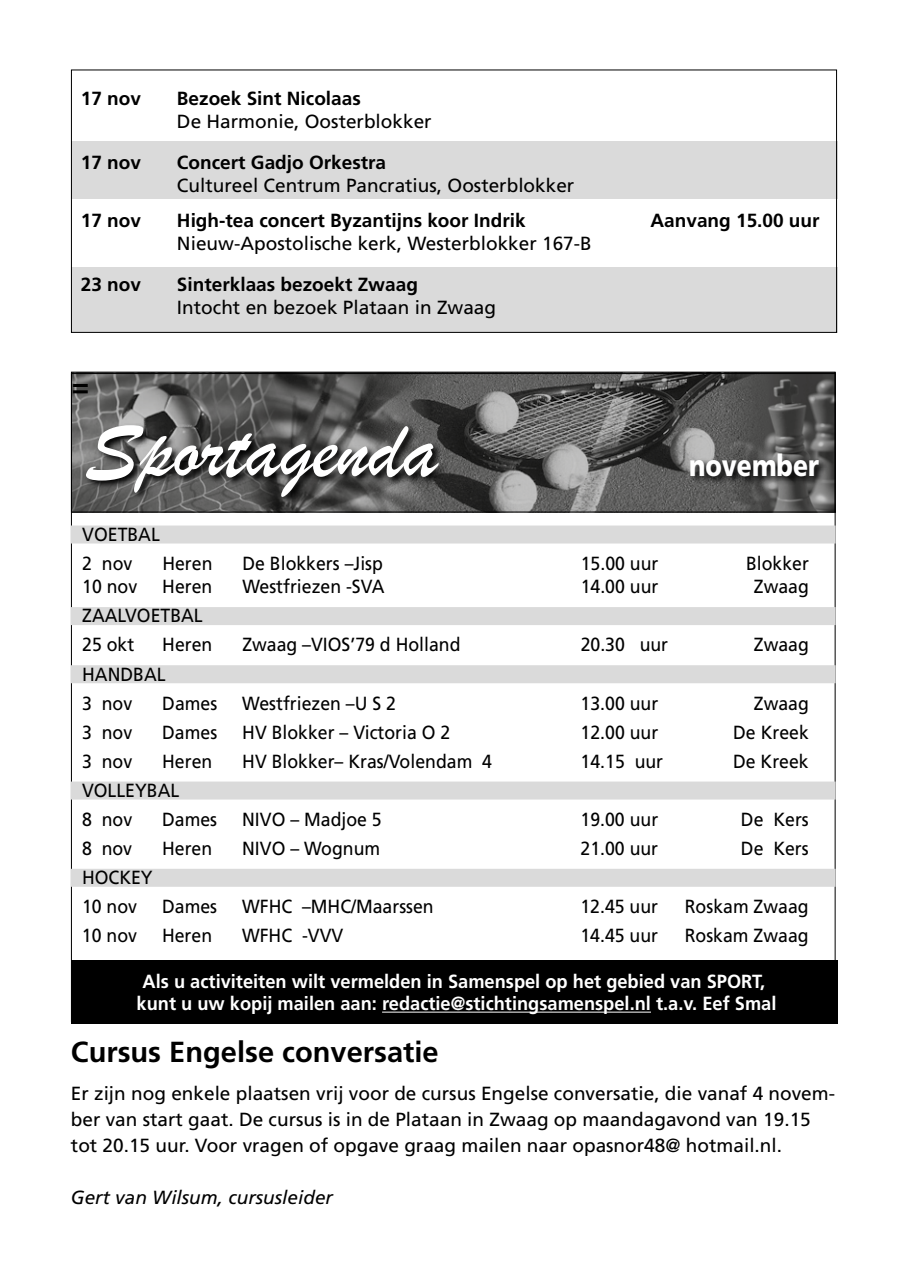
<style>
.page{position:relative;width:908px;height:1276px;background:#fff}
.page>*{position:absolute;margin:0;border:0;box-sizing:border-box;transform-origin:0 0}
.t1{font:86px "Brush Script";color:#fff}
.t2{font:900 30px "Frutiger";color:#fff;scale:.82 1}
.t3{font:700 29px "Frutiger";color:#000}
.t4{font:19px/29px "Frutiger";color:#000;scale:.93 1}
.t5{font:19px/26px "Frutiger";color:#000}
.t6{font:700 19px "Frutiger";color:#000}
.t7{font:700 19px/22px "Frutiger";color:#fff;text-align:center;scale:.96 1}
.t8{font:italic 19px "Frutiger";color:#000}
</style>
<div class="page">
<div style="left:71px;top:142px;width:765px;height:57px;background:#dadada"></div>
<div style="left:71px;top:268px;width:765px;height:65px;background:#dadada"></div>
<img style="left:73px;top:375px;width:760px;height:135px">
<div style="left:71px;top:372px;width:764px;height:140px;border:1px solid #000"></div>
<div style="left:71px;top:960px;width:765px;height:64px;background:#000"></div>
<hr style="left:382px;top:1011px;width:268px;height:1px;background:#fff">
<div style="left:71px;top:525px;width:764px;height:18px;background:#dadada"></div>
<div style="left:71px;top:607px;width:764px;height:18px;background:#dadada"></div>
<div style="left:71px;top:665px;width:764px;height:18px;background:#dadada"></div>
<div style="left:71px;top:781px;width:764px;height:18px;background:#dadada"></div>
<div style="left:71px;top:869px;width:764px;height:18px;background:#dadada"></div>
<svg style="left:84px;top:423px;width:744px;height:83px"></svg>
<div style="left:71px;top:69px;width:765px;height:264px;border:1px solid #000"></div>
<p class="t6" style="left:81px;top:87px;width:62px">17 nov</p>
<p class="t6" style="left:177px;top:87px;width:185px">Bezoek Sint Nicolaas</p>
<p class="t5" style="left:177px;top:109px;width:256px">De Harmonie, Oosterblokker</p>
<p class="t6" style="left:81px;top:151px;width:62px">17 nov</p>
<p class="t6" style="left:177px;top:151px;width:211px">Concert Gadjo Orkestra</p>
<p class="t5" style="left:177px;top:173px;width:399px">Cultureel Centrum Pancratius, Oosterblokker</p>
<p class="t6" style="left:81px;top:209px;width:62px">17 nov</p>
<p class="t6" style="left:177px;top:209px;width:350px">High-tea concert Byzantijns koor Indrik</p>
<p class="t6" style="left:650px;top:209px;width:170px">Aanvang 15.00 uur</p>
<p class="t5" style="left:177px;top:231px;width:416px">Nieuw-Apostolische kerk, Westerblokker 167-B</p>
<p class="t6" style="left:81px;top:273px;width:62px">23 nov</p>
<p class="t6" style="left:177px;top:273px;width:242px">Sinterklaas bezoekt Zwaag</p>
<p class="t5" style="left:177px;top:295px;width:320px">Intocht en bezoek Plataan in Zwaag</p>
<h3 class="t3" style="left:72px;top:369px;width:19px">=</h3>
<h1 class="t1" style="left:85px;top:392px;width:354px">Sportagenda</h1>
<h2 class="t2" style="left:688px;top:447px;width:160px">november</h2>
<p class="t4" style="left:82px;top:520px;width:85px">VOETBAL<br>2 nov</p>
<p class="t4" style="left:162px;top:549px;width:55px">Heren</p>
<p class="t4" style="left:242px;top:549px;width:152px">De Blokkers –Jisp</p>
<p class="t4" style="left:580px;top:549px;width:85px">15.00 uur</p>
<p class="t4" style="left:745px;top:549px;width:69px">Blokker</p>
<p class="t4" style="left:82px;top:572px;width:61px">10 nov</p>
<p class="t4" style="left:162px;top:572px;width:55px">Heren</p>
<p class="t4" style="left:242px;top:572px;width:154px">Westfriezen -SVA</p>
<p class="t4" style="left:580px;top:572px;width:85px">14.00 uur</p>
<p class="t4" style="left:753px;top:572px;width:61px">Zwaag</p>
<p class="t4" style="left:82px;top:601px;width:131px">ZAALVOETBAL<br>25 okt</p>
<p class="t4" style="left:162px;top:630px;width:55px">Heren</p>
<p class="t4" style="left:242px;top:630px;width:236px">Zwaag –VIOS’79 d Holland</p>
<p class="t4" style="left:580px;top:630px;width:95px">20.30 uur</p>
<p class="t4" style="left:753px;top:630px;width:61px">Zwaag</p>
<p class="t4" style="left:82px;top:659px;width:91px">HANDBAL<br>3 nov</p>
<p class="t4" style="left:162px;top:688px;width:61px">Dames</p>
<p class="t4" style="left:242px;top:688px;width:167px">Westfriezen –U S 2</p>
<p class="t4" style="left:580px;top:688px;width:85px">13.00 uur</p>
<p class="t4" style="left:753px;top:688px;width:61px">Zwaag</p>
<p class="t4" style="left:82px;top:717px;width:55px">3 nov</p>
<p class="t4" style="left:162px;top:717px;width:61px">Dames</p>
<p class="t4" style="left:242px;top:717px;width:225px">HV Blokker – Victoria O 2</p>
<p class="t4" style="left:580px;top:717px;width:85px">12.00 uur</p>
<p class="t4" style="left:732px;top:717px;width:83px">De Kreek</p>
<p class="t4" style="left:82px;top:747px;width:55px">3 nov</p>
<p class="t4" style="left:162px;top:747px;width:55px">Heren</p>
<p class="t4" style="left:242px;top:747px;width:270px">HV Blokker– Kras/Volendam 4</p>
<p class="t4" style="left:580px;top:747px;width:90px">14.15 uur</p>
<p class="t4" style="left:732px;top:747px;width:83px">De Kreek</p>
<p class="t4" style="left:82px;top:776px;width:106px">VOLLEYBAL<br>8 nov</p>
<p class="t4" style="left:162px;top:805px;width:61px">Dames</p>
<p class="t4" style="left:242px;top:805px;width:151px">NIVO – Madjoe 5</p>
<p class="t4" style="left:580px;top:805px;width:85px">19.00 uur</p>
<p class="t4" style="left:740px;top:805px;width:74px">De Kers</p>
<p class="t4" style="left:82px;top:834px;width:55px">8 nov</p>
<p class="t4" style="left:162px;top:834px;width:55px">Heren</p>
<p class="t4" style="left:242px;top:834px;width:150px">NIVO – Wognum</p>
<p class="t4" style="left:580px;top:834px;width:85px">21.00 uur</p>
<p class="t4" style="left:740px;top:834px;width:74px">De Kers</p>
<p class="t4" style="left:82px;top:863px;width:78px">HOCKEY<br>10 nov</p>
<p class="t4" style="left:162px;top:892px;width:61px">Dames</p>
<p class="t4" style="left:242px;top:892px;width:207px">WFHC –MHC/Maarssen</p>
<p class="t4" style="left:580px;top:892px;width:85px">12.45 uur</p>
<p class="t4" style="left:684px;top:892px;width:135px">Roskam Zwaag</p>
<p class="t4" style="left:82px;top:921px;width:61px">10 nov</p>
<p class="t4" style="left:162px;top:921px;width:55px">Heren</p>
<p class="t4" style="left:242px;top:921px;width:110px">WFHC -VVV</p>
<p class="t4" style="left:580px;top:921px;width:85px">14.45 uur</p>
<p class="t4" style="left:684px;top:921px;width:135px">Roskam Zwaag</p>
<p class="t7" style="left:136px;top:970px;width:667px">Als u activiteiten wilt vermelden in Samenspel op het gebied van SPORT, kunt u uw kopij mailen aan: redactie@stichtingsamenspel.nl t.a.v. Eef Smal</p>
<h3 class="t3" style="left:71px;top:1035px;width:369px">Cursus Engelse conversatie</h3>
<p class="t5" style="left:71px;top:1080px;width:765px">Er zijn nog enkele plaatsen vrij voor de cursus Engelse conversatie, die vanaf 4 novem&shy;ber van start gaat. De cursus is in de Plataan in Zwaag op maandagavond van 19.15 tot 20.15 uur. Voor vragen of opgave graag mailen naar opasnor48@ hotmail.nl.</p>
<p class="t8" style="left:71px;top:1186px;width:263px">Gert van Wilsum, cursusleider</p>
</div>
